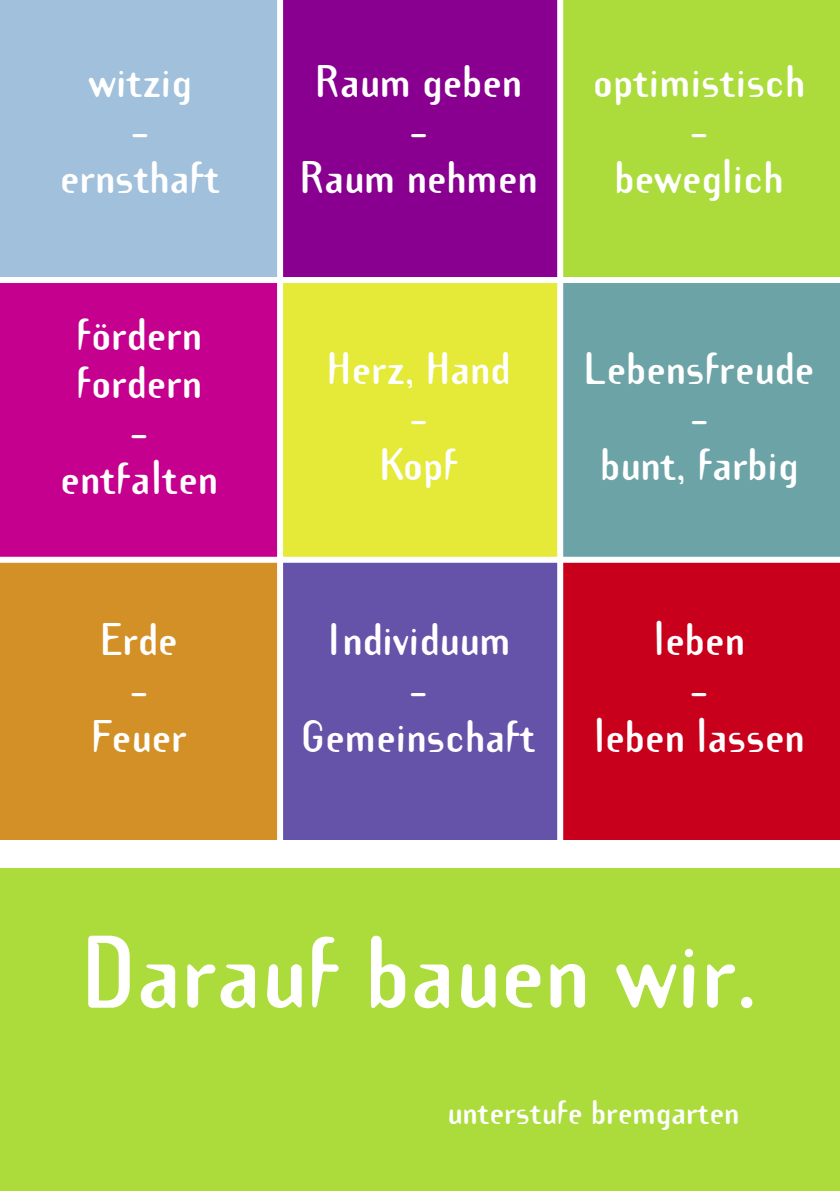
<style>
.page{position:relative;width:840px;height:1191px;background:#fff}
.page>*{position:absolute;margin:0;border:0;box-sizing:border-box;transform-origin:0 0}
.t1{font:700 90px "Template Gothic";color:#fff}
.t2{font:700 40px/48px "Template Gothic";color:#fff;text-align:center}
.t3{font:700 30px "Template Gothic";color:#fff}
</style>
<div class="page">
<div style="left:0;top:280px;width:280px;height:280px;background:#c6008e"></div>
<div style="left:560px;top:280px;width:279px;height:280px;background:#6ba3a7"></div>
<div style="left:280px;top:280px;width:280px;height:280px;background:#e5e937"></div>
<div style="left:0;top:560px;width:280px;height:279px;background:#d39026"></div>
<div style="left:560px;top:560px;width:279px;height:279px;background:#c9001c"></div>
<div style="left:280px;top:560px;width:280px;height:279px;background:#6552a9"></div>
<div style="left:0;top:0;width:280px;height:280px;background:#a0c0db"></div>
<div style="left:560px;top:0;width:279px;height:280px;background:#acdc3c"></div>
<div style="left:280px;top:0;width:280px;height:280px;background:#890090"></div>
<div style="left:0;top:277px;width:839px;height:6px;background:#fff"></div>
<div style="left:277px;top:0;width:6px;height:982px;background:#fff"></div>
<div style="left:557px;top:0;width:6px;height:982px;background:#fff"></div>
<div style="left:0;top:868px;width:839px;height:323px;background:#acdc3c"></div>
<div style="left:0;top:557px;width:839px;height:6px;background:#fff"></div>
<p class="t2" style="left:60px;top:60px;width:162px">witzig<br>– ernsthaft</p>
<p class="t2" style="left:300px;top:60px;width:239px">Raum geben<br>–<br>Raum nehmen</p>
<p class="t2" style="left:592px;top:60px;width:213px">optimistisch –<br>beweglich</p>
<p class="t2" style="left:60px;top:312px;width:159px">fördern fordern<br>– entfalten</p>
<p class="t2" style="left:91px;top:617px;width:96px">Erde –<br>Feuer</p>
<p class="t2" style="left:327px;top:346px;width:184px">Herz, Hand –<br>Kopf</p>
<p class="t2" style="left:584px;top:346px;width:231px">Lebensfreude –<br>bunt, farbig</p>
<p class="t2" style="left:301px;top:617px;width:236px">Individuum<br>–<br>Gemeinschaft</p>
<p class="t2" style="left:593px;top:617px;width:212px">leben<br>–<br>leben lassen</p>
<h1 class="t1" style="left:82px;top:924px;width:676px">Darauf bauen wir.</h1>
<p class="t3" style="left:447px;top:1095px;width:293px">unterstufe bremgarten</p>
</div>
